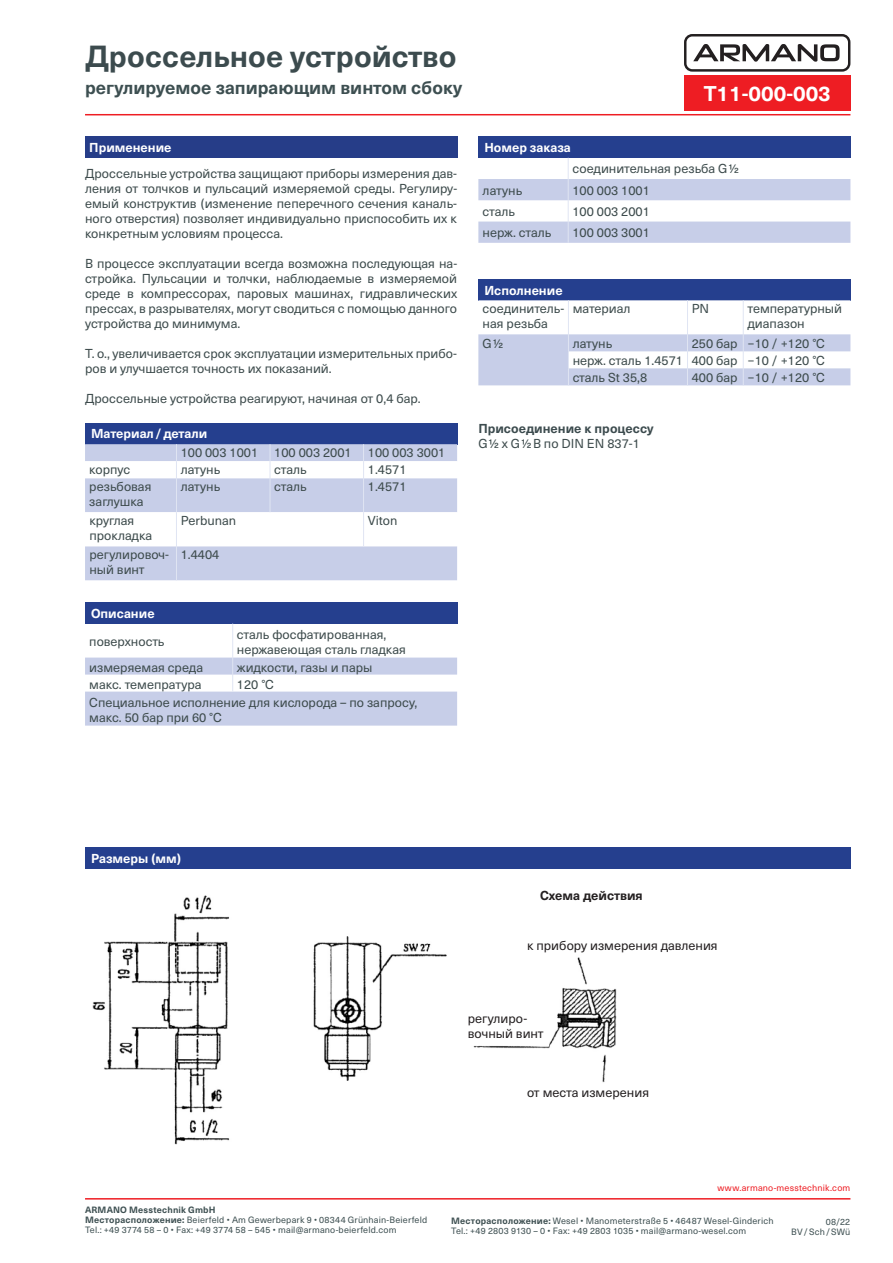
<style>
.page{position:relative;width:893px;height:1263px;background:#fff}
.page>*{position:absolute;margin:0;border:0;box-sizing:border-box;transform-origin:0 0}
.t1{font:700 30px "Neue Haas Unica W1 G";color:#3c4b4e}
.t2{font:700 21px "Neue Haas Unica W1 G";color:#fff}
.t3{font:700 18px "Neue Haas Unica W1 G";color:#3d4f51}
.t4{font:12.75px/15px "Neue Haas Unica W1 G";color:#3d4b4c}
.t5{font:700 12.75px "Neue Haas Unica W1 G";color:#fff}
.t6{font:12.75px/15.3px "Neue Haas Unica W1 G";color:#231f20}
.t7{font:700 12.75px "Neue Haas Unica W1 G";color:#3c4b4e}
.t8{font:700 12.75px "Neue Haas Unica W1 G";color:#231f20}
.t9{font:9px/9.9px "Neue Haas Unica W1 G";letter-spacing:.02em;color:#3d4f51}
.t10{font:9px "Neue Haas Unica W1 G";letter-spacing:.02em;color:#ee1d23}
.s1{font-weight:700}
</style>
<div class="page">
<div style="left:478px;top:136px;width:372px;height:22px;background:#253f8e"></div>
<svg style="left:478px;top:158px;width:372px;height:85px"></svg>
<div style="left:85px;top:423px;width:372px;height:21px;background:#253f8e"></div>
<div style="left:85px;top:546px;width:372px;height:34px;background:#c7cee8"></div>
<svg style="left:85px;top:444px;width:372px;height:68px"></svg>
<hr style="left:176px;top:478px;width:1px;height:34px;background:#e0e5f3">
<hr style="left:270px;top:478px;width:1px;height:34px;background:#e0e5f3">
<hr style="left:363px;top:478px;width:1px;height:34px;background:#e0e5f3">
<hr style="left:176px;top:512px;width:1px;height:34px;background:#e0e5f3">
<hr style="left:363px;top:512px;width:1px;height:34px;background:#e0e5f3">
<hr style="left:176px;top:546px;width:1px;height:34px;background:#e0e5f3">
<div style="left:478px;top:279px;width:372px;height:21px;background:#253f8e"></div>
<svg style="left:478px;top:300px;width:372px;height:85px"></svg>
<div style="left:85px;top:602px;width:372px;height:21px;background:#253f8e"></div>
<hr style="left:232px;top:623px;width:1px;height:34px;background:#e0e5f3">
<svg style="left:85px;top:657px;width:372px;height:69px"></svg>
<div style="left:85px;top:847px;width:765px;height:21px;background:#253f8e"></div>
<img style="left:92px;top:895px;width:525px;height:250px">
<div style="left:85px;top:136px;width:372px;height:21px;background:#263d88"></div>
<hr style="left:85px;top:114px;width:765px;height:1px;background:#ee1d23">
<hr style="left:85px;top:1198px;width:765px;height:1px;background:#ee1d23">
<div style="left:684px;top:34px;width:166px;height:38px;border:2px solid #231f20;border-radius:7px"></div>
<svg style="left:693px;top:44px;width:147px;height:18px"></svg>
<div style="left:684px;top:75px;width:166px;height:36px;background:#ee1d23"></div>
<h1 class="t1" style="left:85px;top:33px;width:373px">Дроссельное устройство</h1>
<h3 class="t3" style="left:85px;top:74px;width:379px">регулируемое запирающим винтом сбоку</h3>
<p class="t5" style="left:89px;top:137px;width:84px">Применение</p>
<p class="t4" style="left:85px;top:165px;width:374px;text-align:justify">Дроссельные устройства защищают приборы измерения дав&shy;ления от толчков и пульсаций измеряемой среды. Регулиру&shy;емый конструктив (изменение пеперечного сечения каналь&shy;ного отверстия) позволяет индивидуально приспособить их к конкретным условиям процесса.</p>
<p class="t4" style="left:85px;top:255px;width:374px;text-align:justify">В процессе эксплуатации всегда возможна последующая на&shy;стройка. Пульсации и толчки, наблюдаемые в измеряемой среде в компрессорах, паровых машинах, гидравлических прессах, в разрывателях, могут сводиться с помощью данного устройства до минимума.</p>
<p class="t4" style="left:85px;top:345px;width:374px">Т. о., увеличивается срок эксплуатации измерительных прибо&shy;ров и улучшается точность их показаний.</p>
<p class="t4" style="left:85px;top:390px;width:337px">Дроссельные устройства реагируют, начиная от 0,4 бар.</p>
<p class="t5" style="left:91px;top:424px;width:118px">Материал/детали</p>
<p class="t4" style="left:181px;top:445px;width:79px">100 003 1001</p>
<p class="t4" style="left:274px;top:445px;width:79px">100 003 2001</p>
<p class="t4" style="left:368px;top:445px;width:79px">100 003 3001</p>
<p class="t4" style="left:89px;top:462px;width:42px">корпус</p>
<p class="t4" style="left:181px;top:462px;width:41px">латунь</p>
<p class="t4" style="left:274px;top:462px;width:34px">сталь</p>
<p class="t4" style="left:368px;top:462px;width:40px">1.4571</p>
<p class="t4" style="left:89px;top:479px;width:64px">резьбовая заглушка</p>
<p class="t4" style="left:181px;top:479px;width:41px">латунь</p>
<p class="t4" style="left:274px;top:479px;width:34px">сталь</p>
<p class="t4" style="left:368px;top:479px;width:40px">1.4571</p>
<p class="t4" style="left:89px;top:513px;width:64px">круглая прокладка</p>
<p class="t4" style="left:181px;top:513px;width:57px">Perbunan</p>
<p class="t4" style="left:368px;top:513px;width:31px">Viton</p>
<p class="t4" style="left:89px;top:547px;width:81px">регулировоч&shy;ный винт</p>
<p class="t4" style="left:181px;top:547px;width:40px">1.4404</p>
<p class="t5" style="left:91px;top:603px;width:65px">Описание</p>
<p class="t4" style="left:89px;top:633px;width:77px">поверхность</p>
<p class="t4" style="left:237px;top:626px;width:170px">сталь фосфатированная, нержавеющая сталь гладкая</p>
<p class="t4" style="left:89px;top:659px;width:115px">измеряемая среда</p>
<p class="t4" style="left:237px;top:659px;width:137px">жидкости, газы и пары</p>
<p class="t4" style="left:89px;top:676px;width:114px">макс. темепратура</p>
<p class="t4" style="left:89px;top:674px;width:330px;line-height:18px;text-align:center">120 °C<br>Специальное исполнение для кислорода – по запросу,</p>
<p class="t4" style="left:89px;top:709px;width:134px">макс. 50 бар при 60 °C</p>
<p class="t5" style="left:484px;top:138px;width:88px">Номер заказа</p>
<h2 class="t2" style="left:704px;top:78px;width:129px">T11-000-003</h2>
<p class="t4" style="left:572px;top:161px;width:168px">соединительная резьба G1/2</p>
<p class="t4" style="left:483px;top:182px;width:41px">латунь</p>
<p class="t4" style="left:572px;top:182px;width:79px">100 003 1001</p>
<p class="t4" style="left:483px;top:203px;width:34px">сталь</p>
<p class="t4" style="left:572px;top:203px;width:79px">100 003 2001</p>
<p class="t4" style="left:483px;top:224px;width:70px">нерж. сталь</p>
<p class="t4" style="left:572px;top:224px;width:79px">100 003 3001</p>
<p class="t5" style="left:484px;top:280px;width:80px">Исполнение</p>
<p class="t4" style="left:483px;top:301px;width:83px">соединитель&shy;ная резьба</p>
<p class="t4" style="left:573px;top:301px;width:59px">материал</p>
<p class="t4" style="left:692px;top:301px;width:19px">PN</p>
<p class="t4" style="left:747px;top:301px;width:96px">температурный диапазон</p>
<p class="t4" style="left:483px;top:335px;width:22px">G1/2</p>
<p class="t4" style="left:573px;top:335px;width:41px">латунь</p>
<p class="t4" style="left:573px;top:334px;width:254px;line-height:17px;text-align:justify;text-indent:119px">250 бар −10 / +120 °C нерж. сталь 1.4571 400 бар −10 / +120 °C сталь St 35,8</p>
<p class="t4" style="left:692px;top:369px;width:135px">400 бар −10 / +120 °C</p>
<p class="t7" style="left:478px;top:418px;width:177px">Присоединение к процессу</p>
<p class="t4" style="left:478px;top:435px;width:163px">G1/2 x G1/2B по DIN EN 837-1</p>
<p class="t5" style="left:91px;top:848px;width:91px">Размеры (мм)</p>
<p class="t8" style="left:540px;top:885px;width:104px">Схема действия</p>
<p class="t6" style="left:527px;top:937px;width:192px">к прибору измерения давления</p>
<p class="t6" style="left:468px;top:1010px;width:77px">регулиро&shy;вочный винт</p>
<p class="t6" style="left:527px;top:1084px;width:124px">от места измерения</p>
<p class="t9" style="left:85px;top:1204px;width:344px"><span class="s1">ARMANO Messtechnik GmbH<br>Месторасположение:</span> Beierfeld • Am Gewerbepark 9 • 08344 Grünhain-Beierfeld<br>Tel.: +49 3774 58 – 0 • Fax: +49 3774 58 – 545 • mail@armano-beierfeld.com</p>
<p class="t10" style="left:717px;top:1181px;width:134px">www.armano-messtechnik.com</p>
<p class="t9" style="left:791px;top:1216px;width:61px;text-align:right">08/22<br>BV/Sch/SWü</p>
<p class="t9" style="left:451px;top:1215px;width:324px"><span class="s1">Месторасположение:</span> Wesel • Manometerstraße 5 • 46487 Wesel-Ginderich<br>Tel.: +49 2803 9130 – 0 • Fax: +49 2803 1035 • mail@armano-wesel.com</p>
</div>
